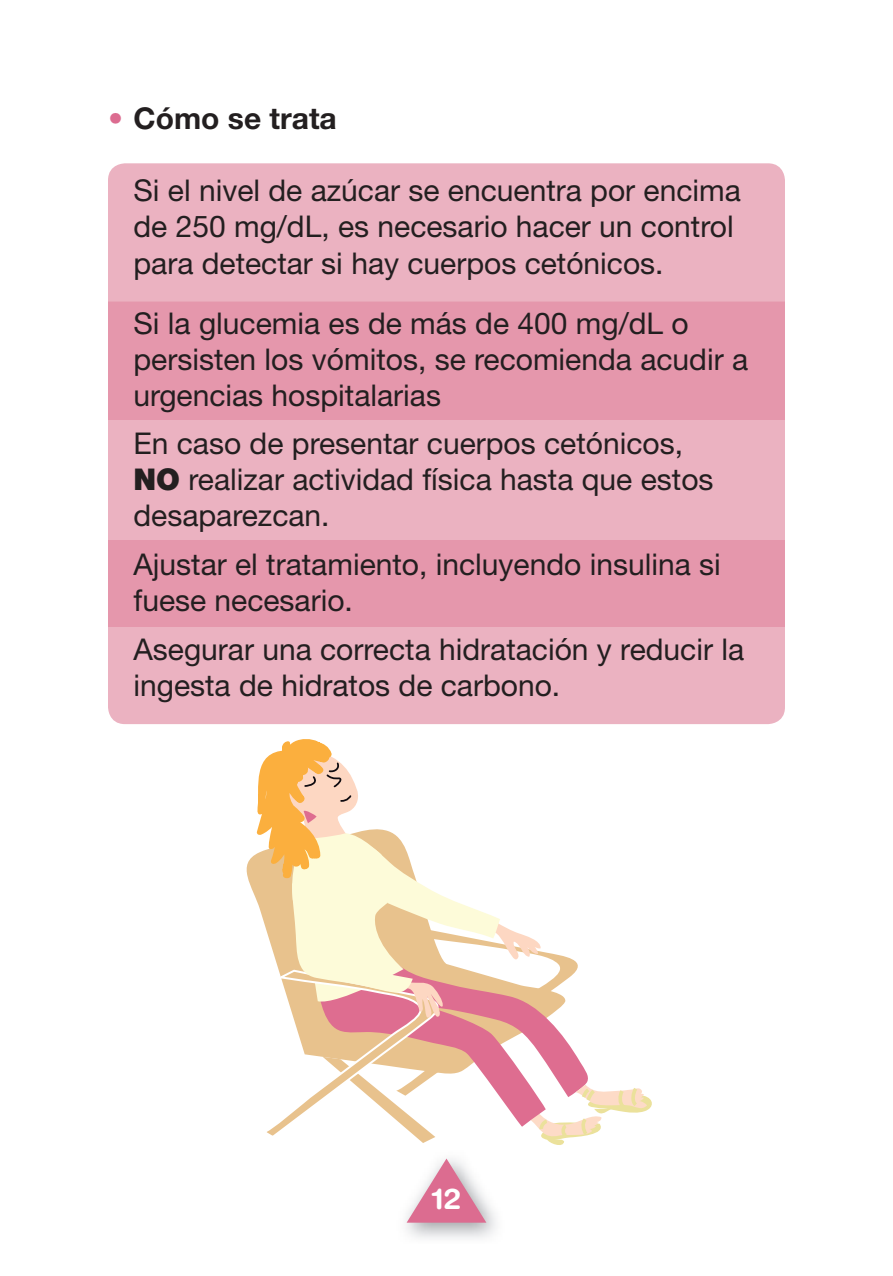
<style>
.page{position:relative;width:893px;height:1276px;background:#fff}
.page>*{position:absolute;margin:0;border:0;box-sizing:border-box;transform-origin:0 0}
.t1{font:30px/36px "Helvetica Neue LT Std";color:#231f20}
.t2{font:700 30px "Helvetica Neue LT Std";color:#231f20}
.t3{font:700 28.8px "Helvetica Rounded LT Std";color:#fff}
.s1{color:#dc6c90}
.s2{font-weight:900}
</style>
<div class="page">
<div style="left:108px;top:626px;width:677px;height:98px;background:#ebb2c1"></div>
<svg style="left:407px;top:1158px;width:79px;height:64px"></svg>
<div style="left:108px;top:301px;width:677px;height:119px;background:#e597ac"></div>
<div style="left:108px;top:508px;width:677px;height:118px;background:#e597ac"></div>
<div style="left:108px;top:163px;width:677px;height:138px;background:#ebb2c1"></div>
<div style="left:108px;top:421px;width:677px;height:119px;background:#ebb2c1"></div>
<svg style="left:252px;top:739px;width:400px;height:406px"></svg>
<p class="t2" style="left:108px;top:100px;width:230px"><span class="s1">•</span> Cómo se trata</p>
<p class="t1" style="left:134px;top:172px;width:609px">Si el nivel de azúcar se encuentra por encima de 250 mg/dL, es necesario hacer un control para detectar si hay cuerpos cetónicos.</p>
<p class="t1" style="left:134px;top:304px;width:616px">Si la glucemia es de más de 400 mg/dL o persisten los vómitos, se recomienda acudir a urgencias hospitalarias</p>
<p class="t1" style="left:134px;top:425px;width:581px">En caso de presentar cuerpos cetónicos,<br><span class="s2">NO</span> realizar actividad física hasta que estos desaparezcan.</p>
<p class="t1" style="left:134px;top:546px;width:589px">Ajustar el tratamiento, incluyendo insulina si fuese necesario.</p>
<p class="t1" style="left:134px;top:631px;width:612px">Asegurar una correcta hidratación y reducir la ingesta de hidratos de carbono.</p>
<p class="t3" style="left:432px;top:1181px;width:30px">12</p>
</div>
